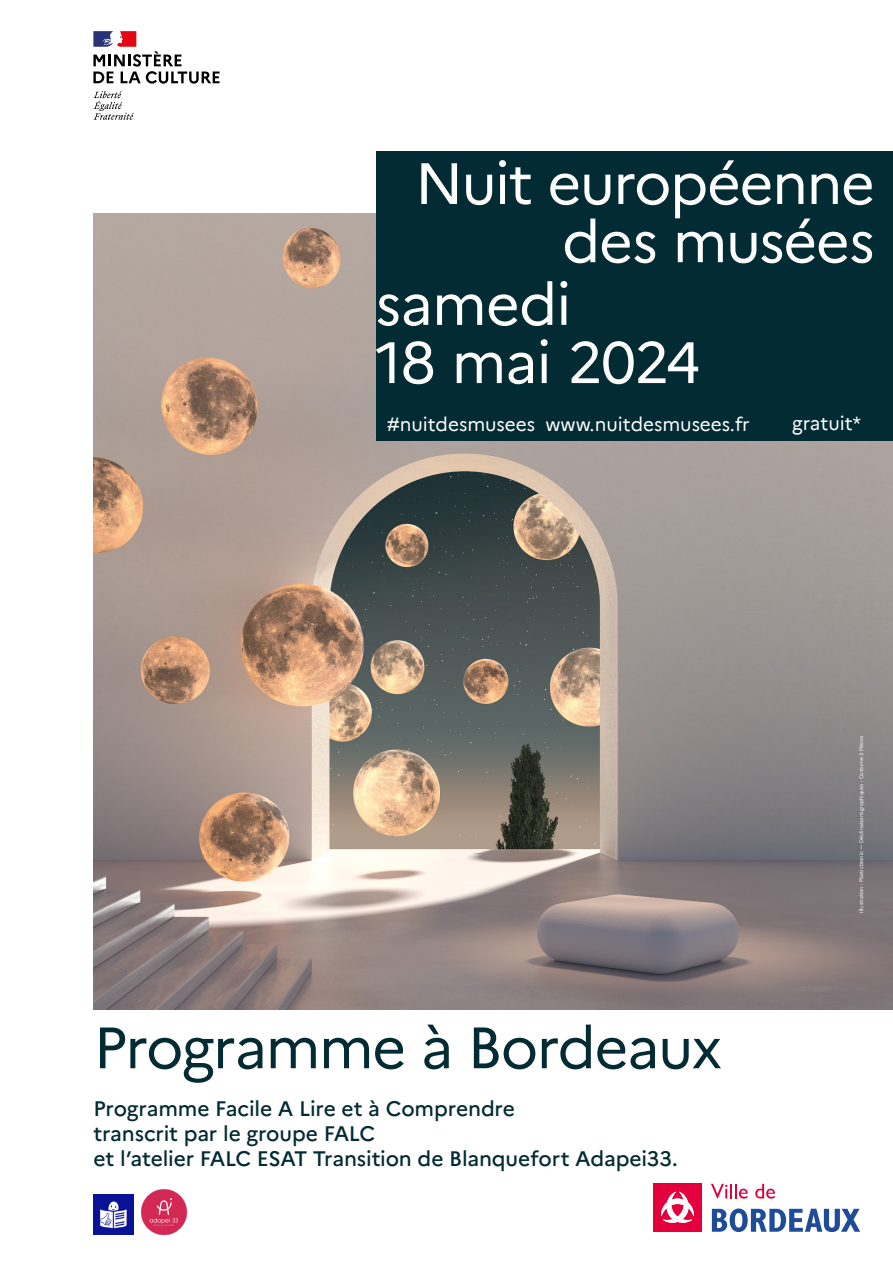
<style>
.page{position:relative;width:893px;height:1263px;background:#fff}
.page>*{position:absolute;margin:0;border:0;box-sizing:border-box;transform-origin:0 0}
.t1{font:58.2px/58.2px "Marianne";letter-spacing:-.025em;color:#fff}
.t2{font:58.2px "Marianne";letter-spacing:-.025em;color:#032b33}
.t3{font:500 21px/25.2px "Marianne";letter-spacing:-.01em;color:#032b33}
.t4{font:18.9px "Marianne";color:#fff}
.t5{font:5.1px "Marianne";color:#fff}
</style>
<div class="page">
<img style="left:93px;top:1195px;width:41px;height:40px">
<img style="left:141px;top:1189px;width:46px;height:46px">
<img style="left:93px;top:213px;width:800px;height:797px">
<div style="left:376px;top:151px;width:517px;height:289px;background:#032b33"></div>
<svg style="left:93px;top:91px;width:41px;height:29px"></svg>
<svg style="left:93px;top:31px;width:127px;height:53px"></svg>
<svg style="left:711px;top:1184px;width:37px;height:14px"></svg>
<svg style="left:755px;top:1184px;width:20px;height:14px"></svg>
<svg style="left:712px;top:1208px;width:148px;height:24px"></svg>
<div style="left:653px;top:1184px;width:48px;height:48px;background:#e4003d"></div>
<svg style="left:661px;top:1192px;width:33px;height:31px"></svg>
<h1 class="t1" style="left:415px;top:154px;width:461px;text-align:right">Nuit européenne des musées</h1>
<h1 class="t1" style="left:375px;top:275px;width:327px">samedi<br>18 mai 2024</h1>
<p class="t4" style="left:387px;top:413px;width:364px">#nuitdesmusees www.nuitdesmusees.fr</p>
<p class="t4" style="left:792px;top:412px;width:70px">gratuit*</p>
<h1 class="t2" style="left:94px;top:1012px;width:630px">Programme à Bordeaux</h1>
<p class="t3" style="left:93px;top:1094px;width:586px">Programme Facile A Lire et à Comprendre<br>transcrit par le groupe FALC<br>et l’atelier FALC ESAT Transition de Blanquefort Adapei33.</p>
<p class="t5" style="left:858px;top:913px;width:178px;rotate:-90deg">Illustration : Plasticbionic — Déclinaisons graphiques : Costume 3 Pièces</p>
</div>
